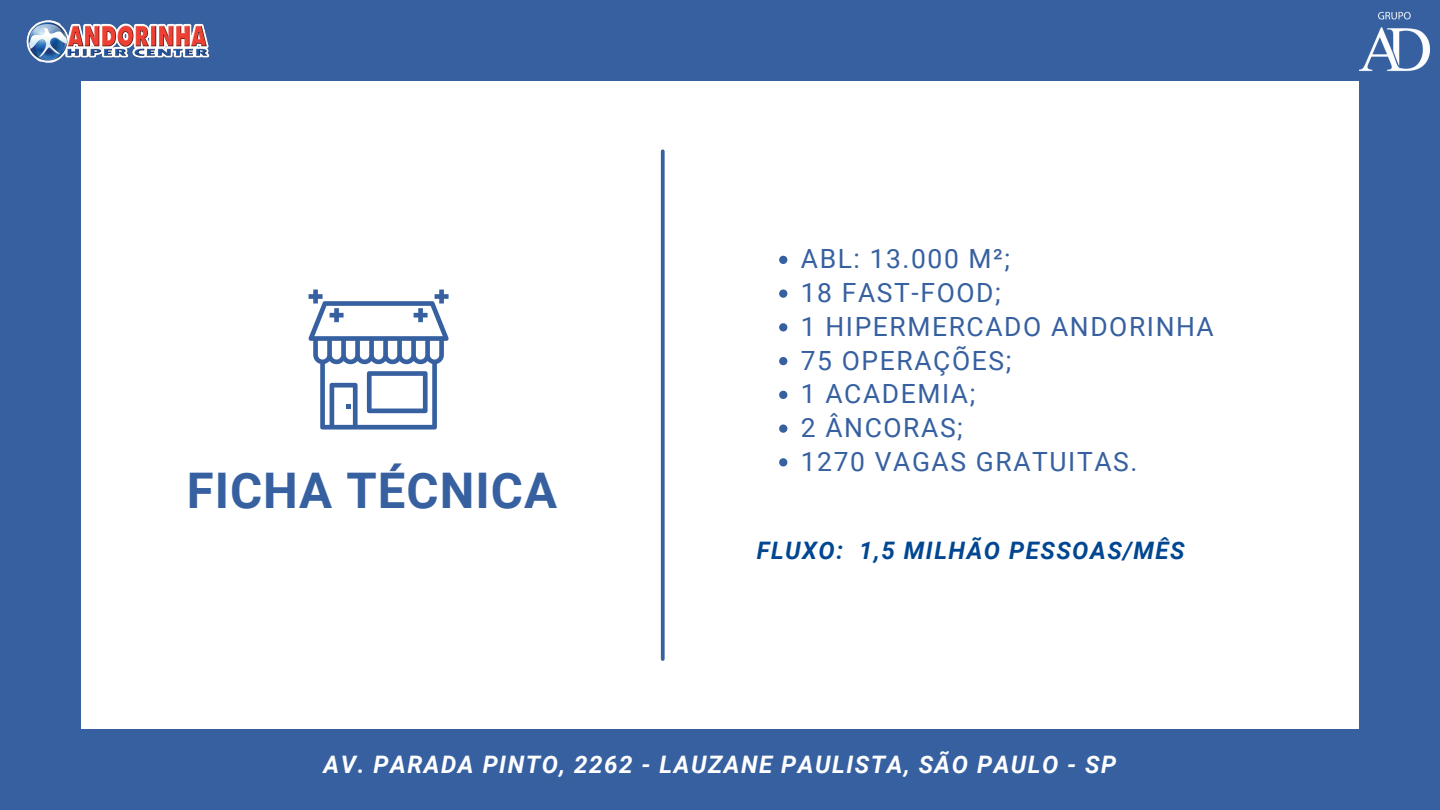
<style>
.page{position:relative;width:1440px;height:810px;background:#3660a0}
.page>*{position:absolute;margin:0;border:0;box-sizing:border-box;transform-origin:0 0}
.t1{font:700 49.1px "Roboto";letter-spacing:.02em;color:#3660a0}
.t2{font:26.5px "Roboto";letter-spacing:.06em;color:#3660a0}
.t3{font:italic 700 24.1px "Roboto";letter-spacing:.06em;color:#fff}
.t4{font:italic 700 24.1px "Roboto";letter-spacing:.06em;color:#004691}
</style>
<div class="page">
<div style="left:81px;top:81px;width:1278px;height:648px;background:#fff"></div>
<img style="left:1359px;top:11px;width:71px;height:60px">
<img style="left:26px;top:20px;width:184px;height:43px">
<svg style="left:309px;top:290px;width:140px;height:140px"></svg>
<svg style="left:779px;top:256px;width:8px;height:8px"></svg>
<svg style="left:779px;top:289px;width:8px;height:9px"></svg>
<svg style="left:779px;top:323px;width:8px;height:8px"></svg>
<svg style="left:779px;top:357px;width:8px;height:8px"></svg>
<svg style="left:779px;top:391px;width:8px;height:8px"></svg>
<svg style="left:779px;top:424px;width:8px;height:9px"></svg>
<svg style="left:779px;top:458px;width:8px;height:8px"></svg>
<svg style="left:661px;top:151px;width:4px;height:508px;background:#486ea8"></svg>
<p class="t1" style="left:187px;top:463px;width:372px">FICHA TÉCNICA</p>
<p class="t2" style="left:801px;top:244px;width:211px">ABL: 13.000 M²;</p>
<p class="t2" style="left:801px;top:278px;width:201px">18 FAST-FOOD;</p>
<p class="t2" style="left:801px;top:311px;width:415px">1 HIPERMERCADO ANDORINHA</p>
<p class="t2" style="left:801px;top:345px;width:212px">75 OPERAÇÕES;</p>
<p class="t2" style="left:801px;top:379px;width:176px">1 ACADEMIA;</p>
<p class="t2" style="left:801px;top:413px;width:164px">2 ÂNCORAS;</p>
<p class="t2" style="left:801px;top:446px;width:338px">1270 VAGAS GRATUITAS.</p>
<p class="t4" style="left:757px;top:537px;width:430px">FLUXO: 1,5 MILHÃO PESSOAS/MÊS</p>
<p class="t3" style="left:324px;top:751px;width:794px">AV. PARADA PINTO, 2262 - LAUZANE PAULISTA, SÃO PAULO - SP</p>
</div>
